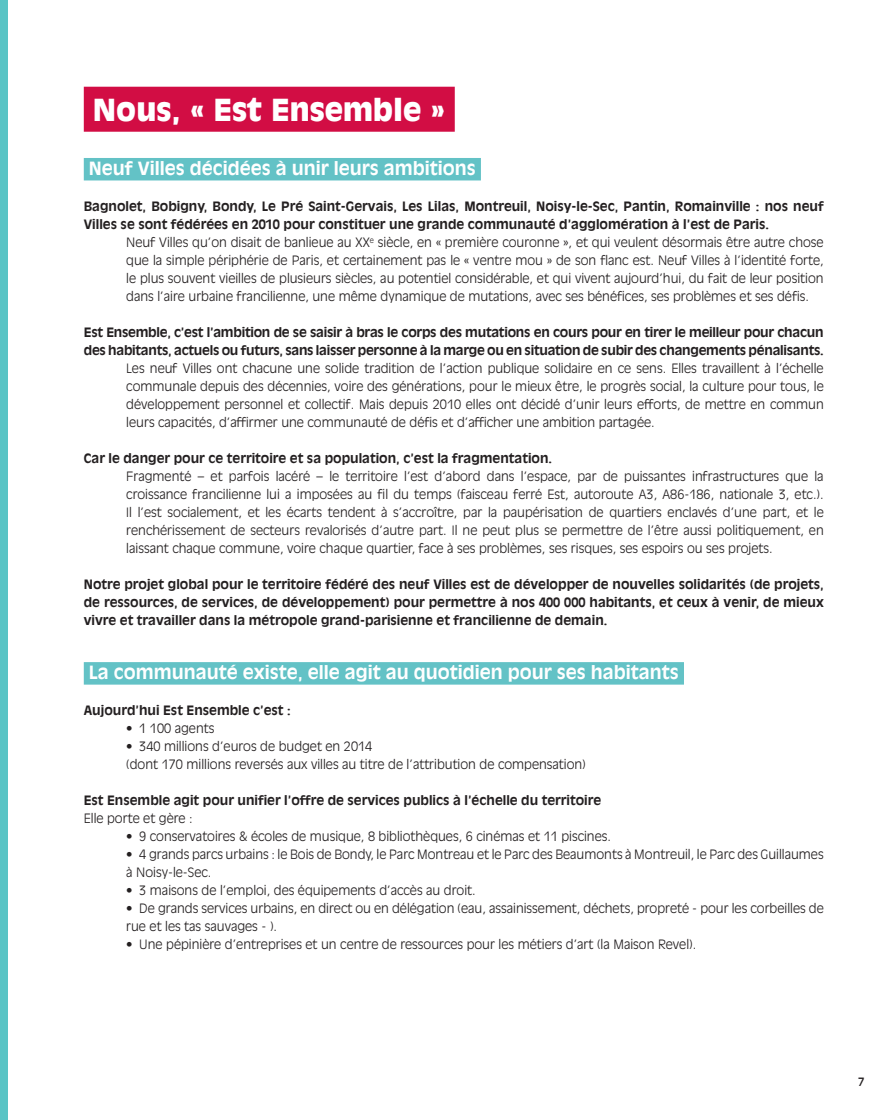
<style>
.page{position:relative;width:895px;height:1120px;background:#fff}
.page>*{position:absolute;margin:0;border:0;box-sizing:border-box;transform-origin:0 0}
.Titre_fond_rouge{font:900 30px "Antique Olive Std";color:#fff}
.Sous-titres_cartouch{font:700 18px "Antique Olive Std";color:#fff}
.Texte_courant{font:300 12.75px/18px "Antique Olive Std";color:#231f20;text-align:justify}
.Texte_courant_gras{font:700 12.75px/18px "Antique Olive Std";color:#231f20}
.Texte_courant_gras-2{font:700 12.75px/18px "Antique Olive Std";letter-spacing:-.02em;color:#231f20}
.t1{font:11.4px "Antique Olive Std";color:#231f20}
</style>
<div class="page">
<div style="left:84px;top:87px;width:371px;height:45px;background:#d20d44"></div>
<div style="left:84px;top:158px;width:397px;height:22px;background:#63c2c6"></div>
<div style="left:84px;top:662px;width:600px;height:22px;background:#63c2c6"></div>
<div style="left:0;top:0;width:7px;height:1120px;background:#59c4c5"></div>
<p class="Titre_fond_rouge" style="left:93px;top:92px;width:354px">Nous, « Est Ensemble »</p>
<p class="Sous-titres_cartouch" style="left:89px;top:158px;width:389px">Neuf Villes décidées à unir leurs ambitions</p>
<p class="Texte_courant_gras" style="left:84px;top:198px;width:741px">Bagnolet, Bobigny, Bondy, Le Pré Saint-Gervais, Les Lilas, Montreuil, Noisy-le-Sec, Pantin, Romainville : nos neuf<br>Villes se sont fédérées en 2010 pour constituer une grande communauté d’agglomération à l’est de Paris.</p>
<p class="Texte_courant" style="left:126px;top:234px;width:699px">Neuf Villes qu’on disait de banlieue au XX<sup>e</sup> siècle, en « première couronne », et qui veulent désormais être autre chose que la simple périphérie de Paris, et certainement pas le « ventre mou » de son flanc est. Neuf Villes à l’identité forte, le plus souvent vieilles de plusieurs siècles, au potentiel considérable, et qui vivent aujourd’hui, du fait de leur position dans l’aire urbaine francilienne, une même dynamique de mutations, avec ses bénéfices, ses problèmes et ses défis.</p>
<p class="Texte_courant_gras-2" style="left:84px;top:324px;width:741px">Est Ensemble, c’est l’ambition de se saisir à bras le corps des mutations en cours pour en tirer le meilleur pour chacun des habitants, actuels ou futurs, sans laisser personne à la marge ou en situation de subir des changements pénalisants.</p>
<p class="Texte_courant" style="left:126px;top:360px;width:699px">Les neuf Villes ont chacune une solide tradition de l’action publique solidaire en ce sens. Elles travaillent à l’échelle communale depuis des décennies, voire des générations, pour le mieux être, le progrès social, la culture pour tous, le développement personnel et collectif. Mais depuis 2010 elles ont décidé d’unir leurs efforts, de mettre en commun leurs capacités, d’affirmer une communauté de défis et d’afficher une ambition partagée.</p>
<p class="Texte_courant_gras" style="left:84px;top:450px;width:470px">Car le danger pour ce territoire et sa population, c’est la fragmentation.</p>
<p class="Texte_courant" style="left:126px;top:468px;width:699px">Fragmenté – et parfois lacéré – le territoire l’est d’abord dans l’espace, par de puissantes infrastructures que la croissance francilienne lui a imposées au fil du temps (faisceau ferré Est, autoroute A3, A86-186, nationale 3, etc.).<br>Il l’est socialement, et les écarts tendent à s’accroître, par la paupérisation de quartiers enclavés d’une part, et le renchérissement de secteurs revalorisés d’autre part. Il ne peut plus se permettre de l’être aussi politiquement, en laissant chaque commune, voire chaque quartier, face à ses problèmes, ses risques, ses espoirs ou ses projets.</p>
<p class="Texte_courant_gras" style="left:84px;top:576px;width:741px;text-align:justify">Notre projet global pour le territoire fédéré des neuf Villes est de développer de nouvelles solidarités (de projets, de ressources, de services, de développement) pour permettre à nos 400 000 habitants, et ceux à venir, de mieux vivre et travailler dans la métropole grand-parisienne et francilienne de demain.</p>
<p class="Sous-titres_cartouch" style="left:89px;top:662px;width:592px">La communauté existe, elle agit au quotidien pour ses habitants</p>
<p class="Texte_courant_gras" style="left:84px;top:702px;width:208px">Aujourd’hui Est Ensemble c’est :</p>
<p class="Texte_courant" style="left:126px;top:720px;width:90px">• 1 100 agents</p>
<p class="Texte_courant" style="left:126px;top:738px;width:247px">• 340 millions d’euros de budget en 2014</p>
<p class="Texte_courant" style="left:126px;top:756px;width:461px">(dont 170 millions reversés aux villes au titre de l’attribution de compensation)</p>
<p class="Texte_courant_gras" style="left:84px;top:792px;width:519px">Est Ensemble agit pour unifier l’offre de services publics à l’échelle du territoire</p>
<p class="Texte_courant" style="left:84px;top:810px;width:110px">Elle porte et gère :</p>
<p class="Texte_courant" style="left:126px;top:828px;width:486px">• 9 conservatoires &amp; écoles de musique, 8 bibliothèques, 6 cinémas et 11 piscines.</p>
<p class="Texte_courant" style="left:126px;top:846px;width:699px">• 4 grands parcs urbains : le Bois de Bondy, le Parc Montreau et le Parc des Beaumonts à Montreuil, le Parc des Guillaumes à Noisy-le-Sec.</p>
<p class="Texte_courant" style="left:126px;top:882px;width:351px">• 3 maisons de l’emploi, des équipements d’accès au droit.</p>
<p class="Texte_courant" style="left:126px;top:900px;width:699px">• De grands services urbains, en direct ou en délégation (eau, assainissement, déchets, propreté - pour les corbeilles de rue et les tas sauvages - ).</p>
<p class="Texte_courant" style="left:126px;top:936px;width:571px">• Une pépinière d’entreprises et un centre de ressources pour les métiers d’art (la Maison Revel).</p>
<p class="t1" style="left:858px;top:1075px;width:8px">7</p>
</div>
